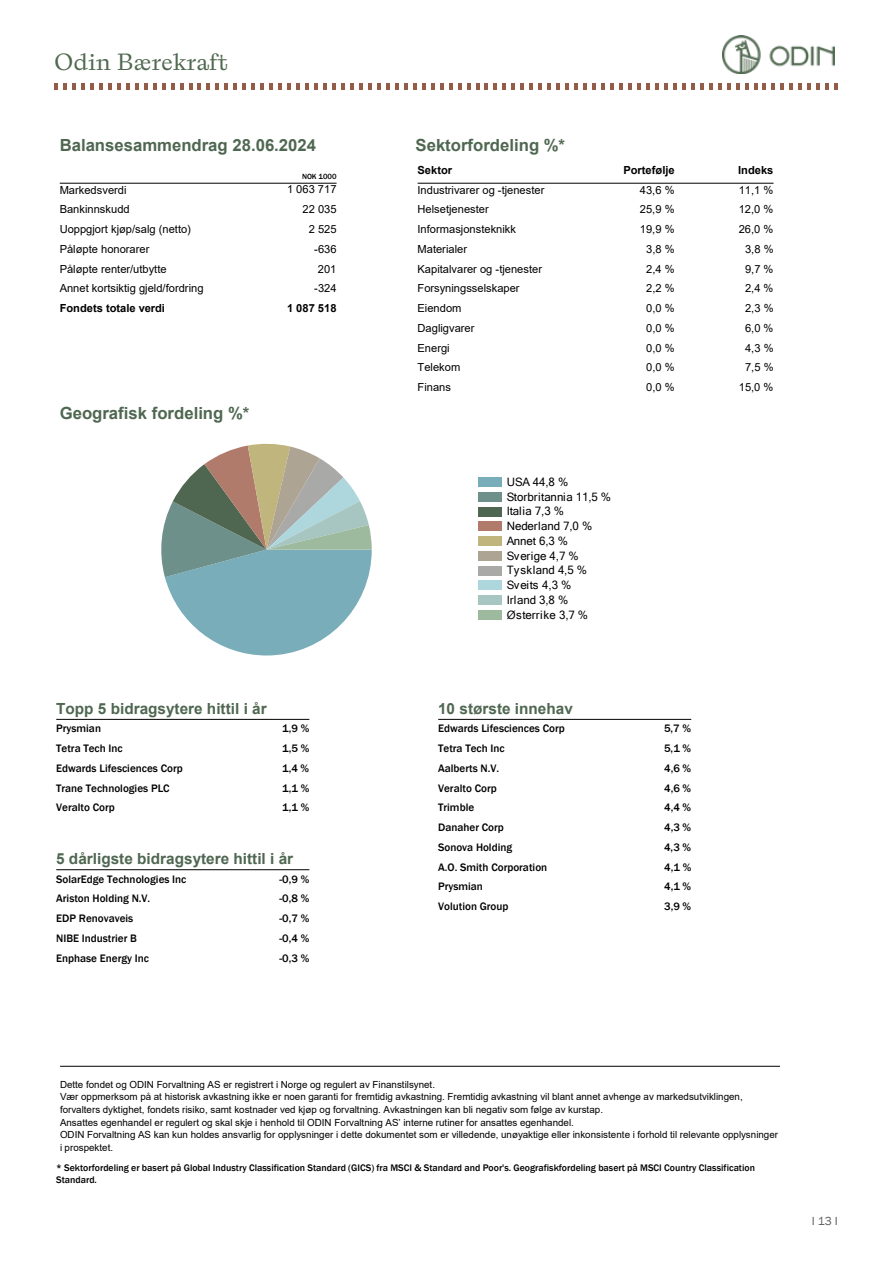
<style>
.page{position:relative;width:893px;height:1263px;background:#fff}
.page>*{position:absolute;margin:0;border:0;box-sizing:border-box;transform-origin:0 0}
.t1{font:24px "ABC Laica";color:#506850}
.t2{font:700 16.8px "Arial";color:#4f6751}
.t3{font:700 15.3px "Arial";color:#4f6751}
.t4{font:12px "Franklin Gothic";color:#5f5e5e}
.t5{font:11.55px/14.7px "Microsoft Sans Serif";letter-spacing:-.005em;color:#000}
.t6{font:11.1px/19.8px "Arial";color:#000}
.t7{font:500 11.1px "Franklin Gothic";color:#000}
.t8{font:700 11.1px "Arial";color:#000}
.t9{font:9.75px/12.6px "Arial";color:#000}
.t10{font:500 9.75px/12.6px "Franklin Gothic";color:#000}
.t11{font:500 7.65px "Franklin Gothic";color:#000}
</style>
<div class="page">
<img style="left:722px;top:35px;width:113px;height:38px">
<svg style="left:54px;top:84px;width:784px;height:6px"></svg>
<hr style="left:60px;top:183px;width:277px;height:1px;background:#000">
<svg style="left:161px;top:443px;width:211px;height:212px"></svg>
<div style="left:478px;top:477px;width:23px;height:10px;background:#79adb9"></div>
<div style="left:478px;top:492px;width:23px;height:10px;background:#6d908b"></div>
<div style="left:478px;top:507px;width:23px;height:9px;background:#4f6751"></div>
<div style="left:478px;top:522px;width:23px;height:9px;background:#b17b6b"></div>
<div style="left:478px;top:536px;width:23px;height:10px;background:#c0b57d"></div>
<div style="left:478px;top:551px;width:23px;height:10px;background:#aea493"></div>
<div style="left:478px;top:566px;width:23px;height:9px;background:#a9a9a8"></div>
<div style="left:478px;top:581px;width:23px;height:9px;background:#add7dd"></div>
<div style="left:478px;top:595px;width:23px;height:10px;background:#a7c6c1"></div>
<div style="left:478px;top:610px;width:23px;height:10px;background:#9dba9e"></div>
<hr style="left:56px;top:719px;width:253px;height:1px;background:#000">
<hr style="left:438px;top:719px;width:253px;height:1px;background:#000">
<hr style="left:56px;top:869px;width:253px;height:1px;background:#000">
<hr style="left:60px;top:1066px;width:720px;height:1px;background:#000">
<hr style="left:418px;top:183px;width:355px;height:1px;background:#000">
<h1 class="t1" style="left:54px;top:45px;width:176px">Odin Bærekraft</h1>
<h2 class="t2" style="left:60px;top:133px;width:258px">Balansesammendrag 28.06.2024</h2>
<h2 class="t2" style="left:415px;top:133px;width:151px">Sektorfordeling %*</h2>
<p class="t11" style="left:302px;top:172px;width:36px">NOK 1000</p>
<p class="t6" style="left:60px;top:180px;width:133px">Markedsverdi<br>Bankinnskudd<br>Uoppgjort kjøp/salg (netto)</p>
<p class="t6" style="left:287px;top:180px;width:51px;text-align:right">1 063 717<br>22 035<br>2 525</p>
<p class="t6" style="left:60px;top:239px;width:145px">Påløpte honorarer<br>Påløpte renter/utbytte<br>Annet kortsiktig gjeld/fordring</p>
<p class="t8" style="left:60px;top:300px;width:107px">Fondets totale verdi</p>
<p class="t8" style="left:418px;top:162px;width:36px">Sektor</p>
<p class="t8" style="left:623px;top:162px;width:53px">Portefølje</p>
<p class="t8" style="left:738px;top:162px;width:37px">Indeks</p>
<p class="t6" style="left:418px;top:180px;width:128px">Industrivarer og -tjenester</p>
<p class="t6" style="left:640px;top:180px;width:36px">43,6 %</p>
<p class="t6" style="left:739px;top:180px;width:36px">11,1 %</p>
<p class="t6" style="left:418px;top:199px;width:73px">Helsetjenester</p>
<p class="t6" style="left:640px;top:199px;width:36px">25,9 %</p>
<p class="t6" style="left:739px;top:199px;width:36px">12,0 %</p>
<p class="t6" style="left:418px;top:219px;width:100px">Informasjonsteknikk</p>
<p class="t6" style="left:640px;top:219px;width:36px">19,9 %</p>
<p class="t6" style="left:739px;top:219px;width:36px">26,0 %</p>
<p class="t6" style="left:418px;top:239px;width:51px">Materialer</p>
<p class="t6" style="left:646px;top:239px;width:30px">3,8 %</p>
<p class="t6" style="left:745px;top:239px;width:30px">3,8 %</p>
<p class="t6" style="left:418px;top:259px;width:126px">Kapitalvarer og -tjenester</p>
<p class="t6" style="left:646px;top:259px;width:30px">2,4 %</p>
<p class="t6" style="left:745px;top:259px;width:30px">9,7 %</p>
<p class="t6" style="left:418px;top:278px;width:104px">Forsyningsselskaper</p>
<p class="t6" style="left:646px;top:278px;width:30px">2,2 %</p>
<p class="t6" style="left:745px;top:278px;width:30px">2,4 %</p>
<p class="t6" style="left:418px;top:298px;width:45px">Eiendom</p>
<p class="t6" style="left:646px;top:298px;width:30px">0,0 %</p>
<p class="t6" style="left:745px;top:298px;width:30px">2,3 %</p>
<p class="t6" style="left:418px;top:318px;width:58px">Dagligvarer</p>
<p class="t6" style="left:646px;top:318px;width:30px">0,0 %</p>
<p class="t6" style="left:745px;top:318px;width:30px">6,0 %</p>
<p class="t6" style="left:418px;top:338px;width:34px">Energi</p>
<p class="t6" style="left:646px;top:338px;width:30px">0,0 %</p>
<p class="t6" style="left:745px;top:338px;width:30px">4,3 %</p>
<p class="t6" style="left:418px;top:358px;width:44px">Telekom</p>
<p class="t6" style="left:646px;top:358px;width:30px">0,0 %</p>
<p class="t6" style="left:745px;top:358px;width:30px">7,5 %</p>
<p class="t6" style="left:418px;top:377px;width:35px">Finans</p>
<p class="t6" style="left:646px;top:377px;width:30px">0,0 %</p>
<p class="t6" style="left:739px;top:377px;width:36px">15,0 %</p>
<p class="t6" style="left:314px;top:239px;width:24px;text-align:center">-636<br>201 -324</p>
<p class="t8" style="left:287px;top:300px;width:51px">1 087 518</p>
<h2 class="t2" style="left:60px;top:401px;width:191px">Geografisk fordeling %*</h2>
<p class="t5" style="left:507px;top:474px;width:106px">USA 44,8 %<br>Storbritannia 11,5 %<br>Italia 7,3 %<br>Nederland 7,0 %<br>Annet 6,3 %<br>Sverige 4,7 %<br>Tyskland 4,5 %<br>Sveits 4,3 %<br>Irland 3,8 %<br>Østerrike 3,7 %</p>
<h3 class="t3" style="left:56px;top:698px;width:212px">Topp 5 bidragsytere hittil i år</h3>
<h3 class="t3" style="left:438px;top:698px;width:136px">10 største innehav</h3>
<p class="t7" style="left:438px;top:722px;width:128px">Edwards Lifesciences Corp</p>
<p class="t7" style="left:664px;top:722px;width:29px">5,7 %</p>
<p class="t7" style="left:438px;top:741px;width:68px">Tetra Tech Inc</p>
<p class="t7" style="left:664px;top:741px;width:29px">5,1 %</p>
<p class="t7" style="left:438px;top:761px;width:63px">Aalberts N.V.</p>
<p class="t7" style="left:664px;top:761px;width:29px">4,6 %</p>
<p class="t7" style="left:438px;top:781px;width:60px">Veralto Corp</p>
<p class="t7" style="left:664px;top:781px;width:29px">4,6 %</p>
<p class="t7" style="left:438px;top:801px;width:38px">Trimble</p>
<p class="t7" style="left:664px;top:801px;width:29px">4,4 %</p>
<p class="t7" style="left:438px;top:820px;width:67px">Danaher Corp</p>
<p class="t7" style="left:664px;top:820px;width:29px">4,3 %</p>
<p class="t7" style="left:438px;top:840px;width:76px">Sonova Holding</p>
<p class="t7" style="left:664px;top:840px;width:29px">4,3 %</p>
<p class="t7" style="left:438px;top:860px;width:111px">A.O. Smith Corporation</p>
<p class="t7" style="left:664px;top:860px;width:29px">4,1 %</p>
<p class="t7" style="left:438px;top:880px;width:46px">Prysmian</p>
<p class="t7" style="left:664px;top:880px;width:29px">4,1 %</p>
<p class="t7" style="left:438px;top:900px;width:72px">Volution Group</p>
<p class="t7" style="left:664px;top:900px;width:29px">3,9 %</p>
<p class="t7" style="left:56px;top:722px;width:46px">Prysmian</p>
<p class="t7" style="left:282px;top:722px;width:29px">1,9 %</p>
<p class="t7" style="left:56px;top:741px;width:68px">Tetra Tech Inc</p>
<p class="t7" style="left:282px;top:741px;width:29px">1,5 %</p>
<p class="t7" style="left:56px;top:761px;width:128px">Edwards Lifesciences Corp</p>
<p class="t7" style="left:282px;top:761px;width:29px">1,4 %</p>
<p class="t7" style="left:56px;top:781px;width:115px">Trane Technologies PLC</p>
<p class="t7" style="left:282px;top:781px;width:29px">1,1 %</p>
<p class="t7" style="left:56px;top:801px;width:60px">Veralto Corp</p>
<p class="t7" style="left:282px;top:801px;width:29px">1,1 %</p>
<h3 class="t3" style="left:56px;top:848px;width:239px">5 dårligste bidragsytere hittil i år</h3>
<p class="t7" style="left:56px;top:872px;width:132px">SolarEdge Technologies Inc</p>
<p class="t7" style="left:280px;top:872px;width:31px">-0,9 %</p>
<p class="t7" style="left:56px;top:892px;width:96px">Ariston Holding N.V.</p>
<p class="t7" style="left:279px;top:892px;width:31px">-0,8 %</p>
<p class="t7" style="left:56px;top:911px;width:79px">EDP Renovaveis</p>
<p class="t7" style="left:280px;top:911px;width:31px">-0,7 %</p>
<p class="t7" style="left:56px;top:931px;width:82px">NIBE Industrier B</p>
<p class="t7" style="left:280px;top:931px;width:31px">-0,4 %</p>
<p class="t7" style="left:56px;top:951px;width:94px">Enphase Energy Inc</p>
<p class="t7" style="left:280px;top:951px;width:31px">-0,3 %</p>
<p class="t9" style="left:60px;top:1078px;width:720px">Dette fondet og ODIN Forvaltning AS er registrert i Norge og regulert av Finanstilsynet.<br>Vær oppmerksom på at historisk avkastning ikke er noen garanti for fremtidig avkastning. Fremtidig avkastning vil blant annet avhenge av markedsutviklingen, forvalters dyktighet, fondets risiko, samt kostnader ved kjøp og forvaltning. Avkastningen kan bli negativ som følge av kurstap.<br>Ansattes egenhandel er regulert og skal skje i henhold til ODIN Forvaltning AS’ interne rutiner for ansattes egenhandel.<br>ODIN Forvaltning AS kan kun holdes ansvarlig for opplysninger i dette dokumentet som er villedende, unøyaktige eller inkonsistente i forhold til relevante opplysninger i prospektet.</p>
<p class="t10" style="left:56px;top:1161px;width:700px">* Sektorfordeling er basert på Global Industry Classification Standard (GICS) fra MSCI &amp; Standard and Poor's. Geografiskfordeling basert på MSCI Country Classification<br>Standard.</p>
<p class="t4" style="left:812px;top:1213px;width:27px">I 13 I</p>
</div>
